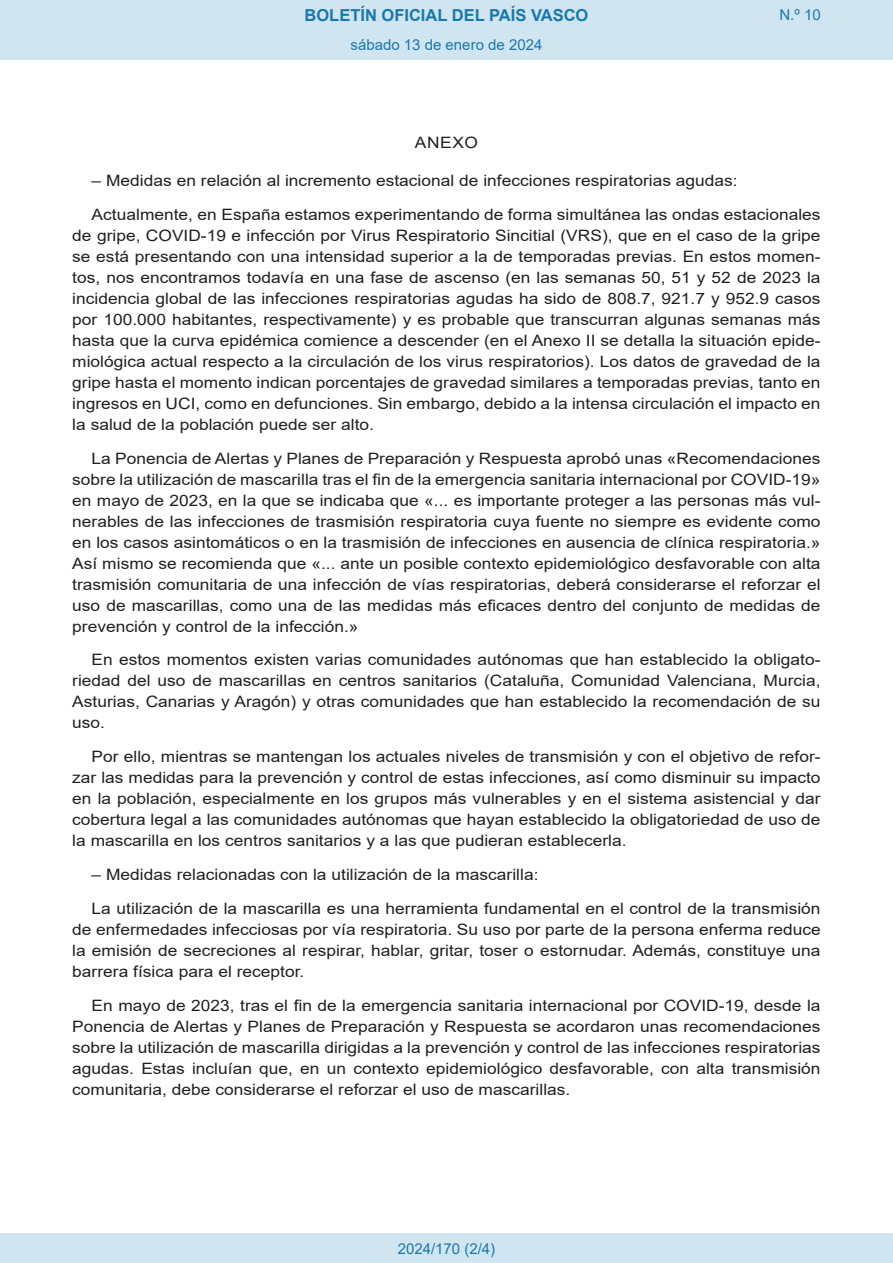
<style>
.page{position:relative;width:893px;height:1263px;background:#fff}
.page>*{position:absolute;margin:0;border:0;box-sizing:border-box;transform-origin:0 0}
.t1{font:700 16.5px "Arial";color:#1879ad}
.BOPVDetalle{font:15.6px/21px "Arial";color:#231f20;text-align:justify;scale:1.11 1}
.BOPVClave{font:15.6px "Arial";letter-spacing:.035em;color:#231f20;scale:1.11 1}
.Paginacion_Centro{font:15px "Arial";color:#1879ad}
</style>
<div class="page">
<div style="left:0;top:0;width:893px;height:60px;background:#d0e5f0"></div>
<div style="left:0;top:1233px;width:893px;height:30px;background:#d0e5f0"></div>
<p class="t1" style="left:305px;top:3px;width:285px">BOLETÍN OFICIAL DEL PAÍS VASCO</p>
<p class="Paginacion_Centro" style="left:351px;top:35px;width:193px">sábado 13 de enero de 2024</p>
<p class="Paginacion_Centro" style="left:779px;top:5px;width:43px">N.º 10</p>
<p class="BOPVClave" style="left:415px;top:132px;width:58px">ANEXO</p>
<p class="BOPVDetalle" style="left:92px;top:170px;width:584px">– Medidas en relación al incremento estacional de infecciones respiratorias agudas:</p>
<p class="BOPVDetalle" style="left:72px;top:204px;width:676px;text-indent:19px">Actualmente, en España estamos experimentando de forma simultánea las ondas estacionales de gripe, COVID-19 e infección por Virus Respiratorio Sincitial (VRS), que en el caso de la gripe se está presentando con una intensidad superior a la de temporadas previas. En estos momen&shy;tos, nos encontramos todavía en una fase de ascenso (en las semanas 50, 51 y 52 de 2023 la incidencia global de las infecciones respiratorias agudas ha sido de 808.7, 921.7 y 952.9 casos por 100.000 habitantes, respectivamente) y es probable que transcurran algunas semanas más hasta que la curva epidémica comience a descender (en el Anexo II se detalla la situación epide&shy;miológica actual respecto a la circulación de los virus respiratorios). Los datos de gravedad de la gripe hasta el momento indican porcentajes de gravedad similares a temporadas previas, tanto en ingresos en UCI, como en defunciones. Sin embargo, debido a la intensa circulación el impacto en la salud de la población puede ser alto.</p>
<p class="BOPVDetalle" style="left:72px;top:448px;width:676px;text-indent:19px">La Ponencia de Alertas y Planes de Preparación y Respuesta aprobó unas «Recomendaciones sobre la utilización de mascarilla tras el fin de la emergencia sanitaria internacional por COVID-19» en mayo de 2023, en la que se indicaba que «... es importante proteger a las personas más vul&shy;nerables de las infecciones de trasmisión respiratoria cuya fuente no siempre es evidente como en los casos asintomáticos o en la trasmisión de infecciones en ausencia de clínica respiratoria.» Así mismo se recomienda que «... ante un posible contexto epidemiológico desfavorable con alta trasmisión comunitaria de una infección de vías respiratorias, deberá considerarse el reforzar el uso de mascarillas, como una de las medidas más eficaces dentro del conjunto de medidas de prevención y control de la infección.»</p>
<p class="BOPVDetalle" style="left:72px;top:649px;width:676px;text-indent:19px">En estos momentos existen varias comunidades autónomas que han establecido la obligato&shy;riedad del uso de mascarillas en centros sanitarios (Cataluña, Comunidad Valenciana, Murcia, Asturias, Canarias y Aragón) y otras comunidades que han establecido la recomendación de su uso.</p>
<p class="BOPVDetalle" style="left:72px;top:746px;width:676px;text-indent:19px">Por ello, mientras se mantengan los actuales niveles de transmisión y con el objetivo de refor&shy;zar las medidas para la prevención y control de estas infecciones, así como disminuir su impacto en la población, especialmente en los grupos más vulnerables y en el sistema asistencial y dar cobertura legal a las comunidades autónomas que hayan establecido la obligatoriedad de uso de la mascarilla en los centros sanitarios y a las que pudieran establecerla.</p>
<p class="BOPVDetalle" style="left:92px;top:864px;width:404px">– Medidas relacionadas con la utilización de la mascarilla:</p>
<p class="BOPVDetalle" style="left:72px;top:898px;width:676px;text-indent:19px">La utilización de la mascarilla es una herramienta fundamental en el control de la transmisión de enfermedades infecciosas por vía respiratoria. Su uso por parte de la persona enferma reduce la emisión de secreciones al respirar, hablar, gritar, toser o estornudar. Además, constituye una barrera física para el receptor.</p>
<p class="BOPVDetalle" style="left:72px;top:994px;width:676px;text-indent:19px">En mayo de 2023, tras el fin de la emergencia sanitaria internacional por COVID-19, desde la Ponencia de Alertas y Planes de Preparación y Respuesta se acordaron unas recomendaciones sobre la utilización de mascarilla dirigidas a la prevención y control de las infecciones respiratorias agudas. Estas incluían que, en un contexto epidemiológico desfavorable, con alta transmisión comunitaria, debe considerarse el reforzar el uso de mascarillas.</p>
<p class="Paginacion_Centro" style="left:398px;top:1238px;width:99px">2024/170 (2/4)</p>
</div>
